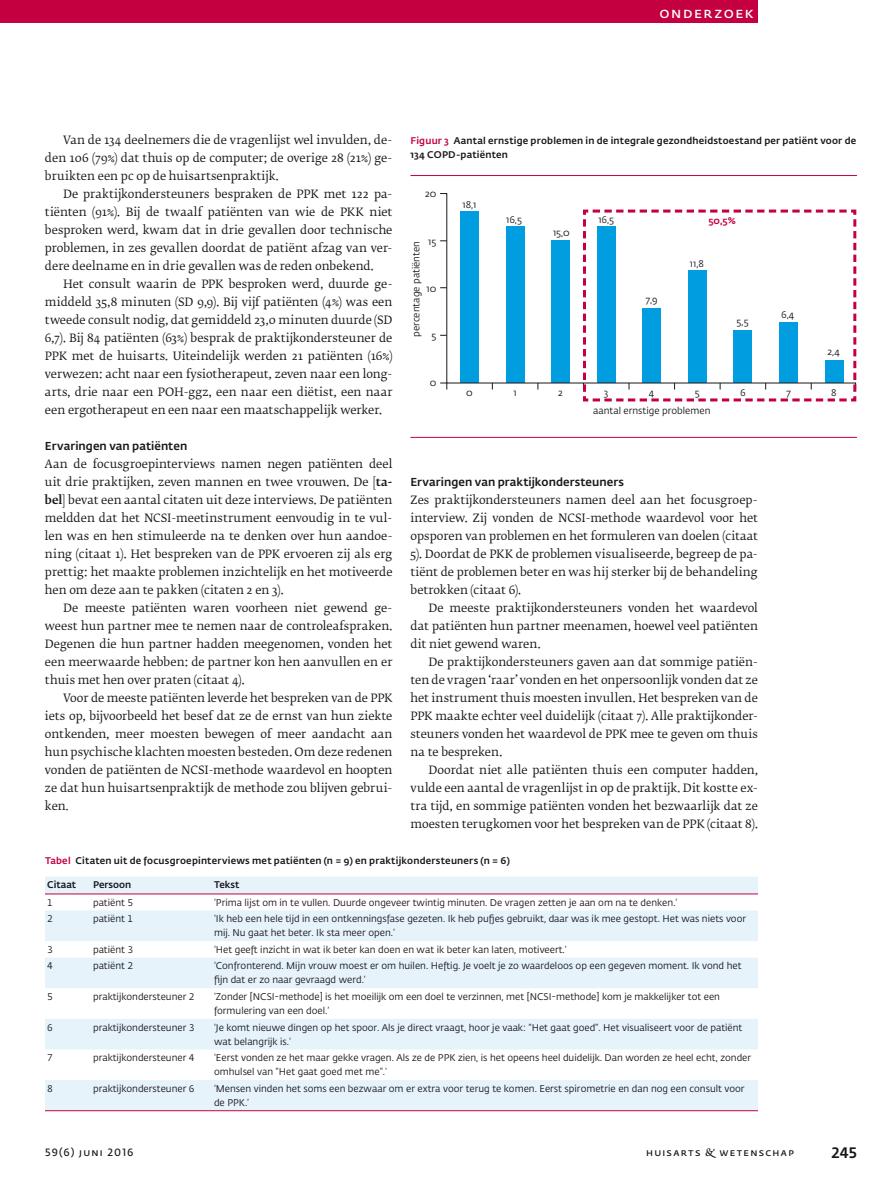
<style>
.page{position:relative;width:893px;height:1191px;background:#fff}
.page>*{position:absolute;margin:0;border:0;box-sizing:border-box;transform-origin:0 0}
.t1{font:600 15px "Fedra Sans Pro";letter-spacing:.1em;color:#fff}
.t2{font:500 15px "Fedra Sans Pro";color:#1a171c}
.t3{font:11.4px/18px "Fedra Serif B Pro";letter-spacing:.005em;color:#1a171c;text-align:justify}
.t4{font:500 11.4px "Fedra Sans Pro";letter-spacing:.01em;color:#1a171c}
.t5{font:600 10.5px "Fedra Sans Pro";letter-spacing:.12em;color:#1a171c}
.t6{font:9.6px/14.1px "Fedra Sans Pro";color:#1a171c}
.t7{font:500 9.6px/14.1px "Fedra Sans Pro";letter-spacing:.02em;color:#1a171c}
.t8{font:500 9.6px "Fedra Sans Pro";color:#1a171c}
.t9{font:500 9.6px "Fedra Sans Pro";color:#c40040}
.s1{font-weight:500}
.s2{font-style:italic}
.s3{color:#c40040}
.s4{font-family:"Fedra Serif B Pro Demi";font-weight:400}
</style>
<div class="page">
<div style="left:0;top:0;width:758px;height:23px;background:#c40040"></div>
<div style="left:45px;top:877px;width:713px;height:16px;background:#e6f3fb"></div>
<svg style="left:45px;top:910px;width:713px;height:200px;fill:#e6f3fb"></svg>
<hr style="left:45px;top:893px;width:713px;height:1px;background:#c40040">
<hr style="left:45px;top:1110px;width:713px;height:1px;background:#c40040">
<hr style="left:410px;top:175px;width:447px;height:1px;background:#c40040">
<hr style="left:410px;top:437px;width:447px;height:1px;background:#c40040">
<svg style="left:440px;top:193px;width:141px;height:197px"></svg>
<svg style="left:440px;top:382px;width:7px;height:7px"></svg>
<svg style="left:581px;top:209px;width:275px;height:193px"></svg>
<h1 class="t1" style="left:660px;top:2px;width:96px">Onderzoek</h1>
<p class="t3" style="left:45px;top:131px;width:349px;text-indent:18px">Van de 134 deelnemers die de vragenlijst wel invulden, de&shy;den 106 (79%) dat thuis op de computer; de overige 28 (21%) ge&shy;bruikten een pc op de huisartsenpraktijk.</p>
<p class="t3" style="left:45px;top:185px;width:349px;text-indent:18px">De praktijkondersteuners bespraken de PPK met 122 pa&shy;tiënten (91%). Bij de twaalf patiënten van wie de PKK niet besproken werd, kwam dat in drie gevallen door technische problemen, in zes gevallen doordat de patiënt afzag van ver&shy;dere deelname en in drie gevallen was de reden onbekend.</p>
<p class="t3" style="left:45px;top:275px;width:349px;text-indent:18px">Het consult waarin de PPK besproken werd, duurde ge&shy;middeld 35,8 minuten (SD 9,9). Bij vijf patiënten (4%) was een tweede consult nodig, dat gemiddeld 23,0 minuten duurde (SD 6,7). Bij 84 patiënten (63%) besprak de praktijkondersteuner de PPK met de huisarts. Uiteindelijk werden 21 patiënten (16%) verwezen: acht naar een fysiotherapeut, zeven naar een long&shy;arts, drie naar een POH-ggz, een naar een diëtist, een naar een ergotherapeut en een naar een maatschappelijk werker.</p>
<p class="t4" style="left:45px;top:437px;width:144px">Ervaringen van patiënten</p>
<p class="t3" style="left:45px;top:455px;width:349px">Aan de focusgroepinterviews namen negen patiënten deel uit drie praktijken, zeven mannen en twee vrouwen. De [<span class="s1">ta&shy;bel</span>] bevat een aantal citaten uit deze interviews. De patiënten meldden dat het NCSI-meetinstrument eenvoudig in te vul&shy;len was en hen stimuleerde na te denken over hun aandoe&shy;ning (citaat 1). Het bespreken van de PPK ervoeren zij als erg prettig: het maakte problemen inzichtelijk en het motiveerde hen om deze aan te pakken (citaten 2 en 3).</p>
<p class="t3" style="left:45px;top:599px;width:349px;text-indent:18px">De meeste patiënten waren voorheen niet gewend ge&shy;weest hun partner mee te nemen naar de controleafspraken.<br>Degenen die hun partner hadden meegenomen, vonden het een meerwaarde hebben: de partner kon hen aanvullen en er thuis met hen over praten (citaat 4).</p>
<p class="t3" style="left:45px;top:689px;width:349px;text-indent:18px">Voor de meeste patiënten leverde het bespreken van de PPK iets op, bijvoorbeeld het besef dat ze de ernst van hun ziekte ontkenden, meer moesten bewegen of meer aandacht aan hun psychische klachten moesten besteden. Om deze redenen vonden de patiënten de NCSI-methode waardevol en hoopten ze dat hun huisartsenpraktijk de methode zou blijven gebrui&shy;ken<span class="s2">.</span></p>
<p class="t7" style="left:410px;top:133px;width:447px"><span class="s3">Figuur 3</span> Aantal ernstige problemen in de integrale gezondheidstoestand per patiënt voor de<br>134 COPD-patiënten</p>
<p class="t6" style="left:425px;top:187px;width:13px">20</p>
<p class="t6" style="left:428px;top:234px;width:10px">15</p>
<p class="t6" style="left:409px;top:337px;width:97px;rotate:-90deg">percentage patiënten</p>
<p class="t6" style="left:426px;top:281px;width:11px">10</p>
<p class="t6" style="left:431px;top:328px;width:6px">5</p>
<p class="t6" style="left:430px;top:375px;width:8px">0</p>
<p class="t6" style="left:462px;top:197px;width:15px">18,1</p>
<p class="t6" style="left:466px;top:385px;width:8px">0</p>
<p class="t6" style="left:506px;top:212px;width:17px">16,5</p>
<p class="t6" style="left:553px;top:226px;width:18px">15,0</p>
<p class="t6" style="left:598px;top:212px;width:17px">16,5</p>
<p class="t6" style="left:645px;top:292px;width:14px">7,9</p>
<p class="t9" style="left:708px;top:213px;width:29px">50,5%</p>
<p class="t6" style="left:690px;top:256px;width:15px">11,8</p>
<p class="t6" style="left:737px;top:314px;width:13px">5,5</p>
<p class="t6" style="left:781px;top:307px;width:15px">6,4</p>
<p class="t6" style="left:828px;top:344px;width:14px">2,4</p>
<p class="t6" style="left:513px;top:385px;width:5px">1</p>
<p class="t6" style="left:558px;top:385px;width:6px">2</p>
<p class="t6" style="left:604px;top:385px;width:6px">3</p>
<p class="t6" style="left:649px;top:385px;width:7px">4</p>
<p class="t6" style="left:695px;top:385px;width:6px">5</p>
<p class="t6" style="left:740px;top:385px;width:7px">6</p>
<p class="t6" style="left:786px;top:385px;width:6px">7</p>
<p class="t6" style="left:831px;top:385px;width:7px">8</p>
<p class="t6" style="left:593px;top:403px;width:119px">aantal ernstige problemen</p>
<p class="t4" style="left:410px;top:473px;width:215px">Ervaringen van praktijkondersteuners</p>
<p class="t3" style="left:410px;top:491px;width:349px">Zes praktijkondersteuners namen deel aan het focusgroep&shy;interview. Zij vonden de NCSI-methode waardevol voor het opsporen van problemen en het formuleren van doelen (citaat 5). Doordat de PKK de problemen visualiseerde, begreep de pa&shy;tiënt de problemen beter en was hij sterker bij de behandeling betrokken (citaat 6).</p>
<p class="t3" style="left:410px;top:599px;width:349px;text-indent:18px">De meeste praktijkondersteuners vonden het waardevol dat patiënten hun partner meenamen, hoewel veel patiënten dit niet gewend waren.</p>
<p class="t3" style="left:410px;top:653px;width:349px;text-indent:18px">De praktijkondersteuners gaven aan dat sommige patiën&shy;ten de vragen ‘raar’ vonden en het onpersoonlijk vonden dat ze het instrument thuis moesten invullen. Het bespreken van de PPK maakte echter veel duidelijk (citaat 7). Alle praktijkonder&shy;steuners vonden het waardevol de PPK mee te geven om thuis na te bespreken.</p>
<p class="t3" style="left:410px;top:761px;width:349px;text-indent:18px">Doordat niet alle patiënten thuis een computer hadden, vulde een aantal de vragenlijst in op de praktijk. Dit kostte ex&shy;tra tijd, en sommige patiënten vonden het bezwaarlijk dat ze moesten terugkomen voor het bespreken van de PPK (citaat 8).</p>
<p class="t7" style="left:45px;top:853px;width:466px"><span class="s3">Tabel</span> Citaten uit de focusgroepinterviews met patiënten (n = 9) en praktijkondersteuners (n = 6)</p>
<p class="t7" style="left:47px;top:877px;width:30px">Citaat</p>
<p class="t8" style="left:93px;top:877px;width:40px">Persoon</p>
<p class="t7" style="left:214px;top:877px;width:27px">Tekst</p>
<p class="t6" style="left:47px;top:895px;width:7px">1</p>
<p class="t6" style="left:93px;top:895px;width:42px">patiënt 5</p>
<p class="t6" style="left:214px;top:895px;width:465px">‘Prima lijst om in te vullen. Duurde ongeveer twintig minuten. De vragen zetten je aan om na te denken.’</p>
<p class="t6" style="left:47px;top:911px;width:7px">2</p>
<p class="t6" style="left:93px;top:911px;width:42px">patiënt 1</p>
<p class="t6" style="left:214px;top:911px;width:534px">‘Ik heb een hele tijd in een ontkenningsfase gezeten. Ik heb pufjes gebruikt, daar was ik mee gestopt. Het was niets voor mij. Nu gaat het beter. Ik sta meer open.’</p>
<p class="t6" style="left:47px;top:942px;width:7px">3</p>
<p class="t6" style="left:93px;top:942px;width:42px">patiënt 3</p>
<p class="t6" style="left:214px;top:942px;width:354px">‘Het geeft inzicht in wat ik beter kan doen en wat ik beter kan laten, motiveert.’</p>
<p class="t6" style="left:47px;top:958px;width:7px">4</p>
<p class="t6" style="left:93px;top:958px;width:42px">patiënt 2</p>
<p class="t6" style="left:214px;top:958px;width:529px">‘Confronterend. Mijn vrouw moest er om huilen. Heftig. Je voelt je zo waardeloos op een gegeven moment. Ik vond het fijn dat er zo naar gevraagd werd.’</p>
<p class="t6" style="left:47px;top:989px;width:7px">5</p>
<p class="t6" style="left:93px;top:989px;width:103px">praktijkondersteuner 2</p>
<p class="t6" style="left:214px;top:989px;width:507px">‘Zonder [NCSI-methode] is het moeilijk om een doel te verzinnen, met [NCSI-methode] kom je makkelijker tot een formulering van een doel.’</p>
<p class="t6" style="left:47px;top:1019px;width:7px">6</p>
<p class="t6" style="left:93px;top:1019px;width:103px">praktijkondersteuner 3</p>
<p class="t6" style="left:214px;top:1019px;width:530px">‘Je komt nieuwe dingen op het spoor. Als je direct vraagt, hoor je vaak: “Het gaat goed”. Het visualiseert voor de patiënt wat belangrijk is.’</p>
<p class="t6" style="left:47px;top:1050px;width:7px">7</p>
<p class="t6" style="left:93px;top:1050px;width:103px">praktijkondersteuner 4</p>
<p class="t6" style="left:214px;top:1050px;width:539px">‘Eerst vonden ze het maar gekke vragen. Als ze de PPK zien, is het opeens heel duidelijk. Dan worden ze heel echt, zonder omhulsel van “Het gaat goed met me”.’</p>
<p class="t6" style="left:47px;top:1081px;width:7px">8</p>
<p class="t6" style="left:93px;top:1081px;width:103px">praktijkondersteuner 6</p>
<p class="t6" style="left:214px;top:1081px;width:532px">‘Mensen vinden het soms een bezwaar om er extra voor terug te komen. Eerst spirometrie en dan nog een consult voor de PPK.’</p>
<p class="t5" style="left:45px;top:1144px;width:90px">59(6) juni 2016</p>
<p class="t5" style="left:646px;top:1144px;width:149px">huisarts <span class="s4">&amp;</span> wetenschap</p>
<h1 class="t2" style="left:832px;top:1140px;width:27px">245</h1>
</div>
